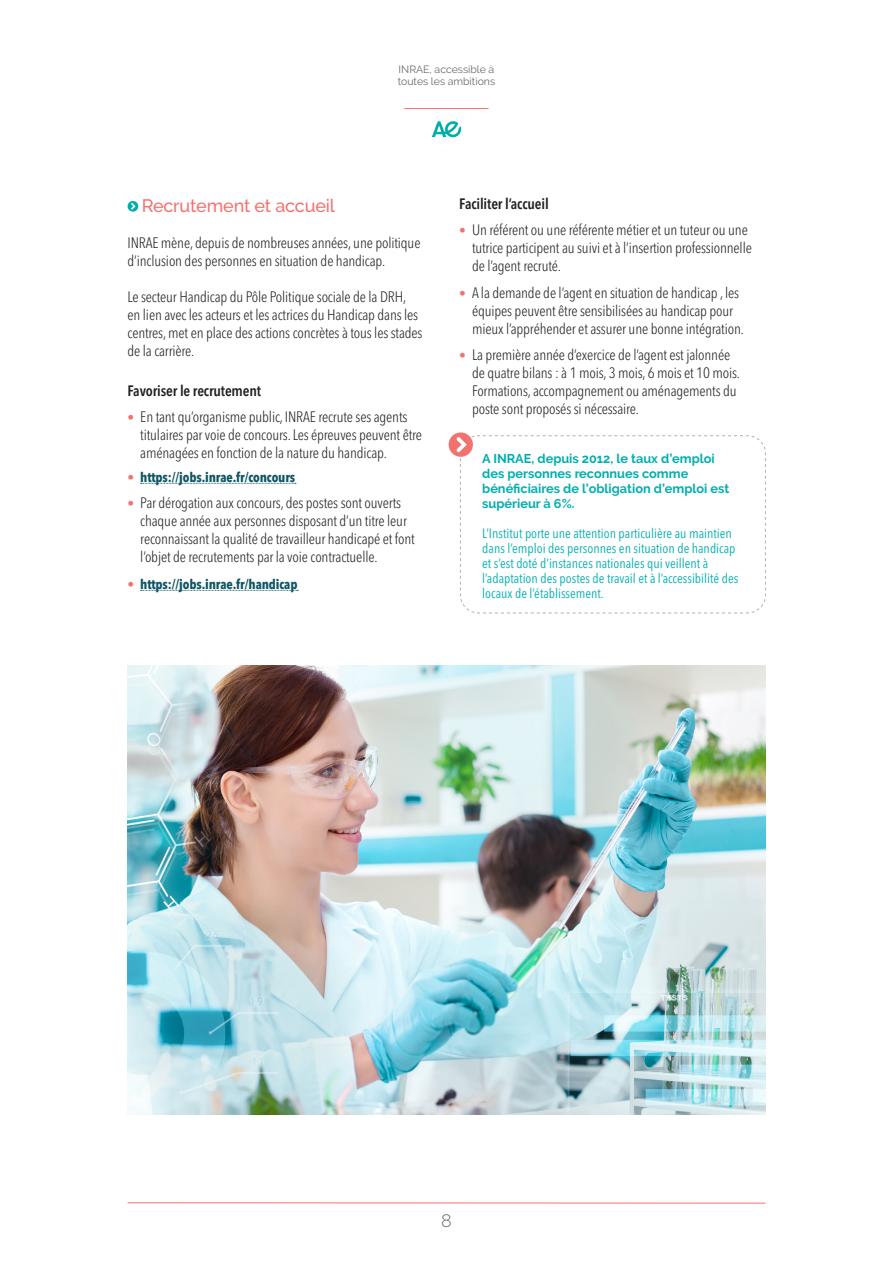
<style>
.page{position:relative;width:893px;height:1263px;background:#fff}
.page>*{position:absolute;margin:0;border:0;box-sizing:border-box;transform-origin:0 0}
.t1{font:500 18px "Raleway";letter-spacing:-.01em;color:#f2726e}
.t2{font:300 18px "Raleway";color:#6c6d67}
.t3{font:300 condensed 15px/18px "Avenir Next LT Pro";letter-spacing:-.01em;color:#231f20}
.t4{font:600 condensed 15px "Avenir Next LT Pro";letter-spacing:-.01em;color:#231f20}
.t5{font:condensed 13.5px/15px "Avenir Next LT Pro";color:#00afad}
.t6{font:700 condensed 13.5px "Avenir Next LT Pro";letter-spacing:-.01em;color:#0f5664}
.t7{font:700 12.75px/15px "Raleway";color:#00afad}
.t8{font:10.5px/12.6px "Raleway";color:#6c6d67}
.s1{font-size:13.5px;color:#f2726e}
.s2{font-weight:300;color:#f2726e}
</style>
<div class="page">
<hr style="left:128px;top:1202px;width:637px;height:1px;background:#f2726e">
<svg style="left:432px;top:121px;width:29px;height:16px"></svg>
<hr style="left:404px;top:108px;width:85px;height:1px;background:#f2726e">
<svg style="left:141px;top:483px;width:155px;height:1px"></svg>
<svg style="left:141px;top:590px;width:157px;height:1px"></svg>
<div style="left:128px;top:201px;width:10px;height:11px;background:#00afad;border-radius:50%"></div>
<svg style="left:131px;top:203px;width:5px;height:7px"></svg>
<img style="left:128px;top:665px;width:637px;height:449px">
<svg style="left:460px;top:435px;width:306px;height:179px"></svg>
<div style="left:449px;top:432px;width:24px;height:25px;background:#f2726e;border-radius:50%"></div>
<svg style="left:456px;top:435px;width:287px;height:17px"></svg>
<p class="t8" style="left:398px;top:63px;width:99px">INRAE, accessible à toutes les ambitions</p>
<p class="t1" style="left:142px;top:195px;width:195px">Recrutement et accueil</p>
<p class="t3" style="left:128px;top:233px;width:294px">INRAE mène, depuis de nombreuses années, une politique d’inclusion des personnes en situation de handicap.</p>
<p class="t3" style="left:128px;top:287px;width:296px">Le secteur Handicap du Pôle Politique sociale de la DRH, en lien avec les acteurs et les actrices du Handicap dans les centres, met en place des actions concrètes à tous les stades de la carrière.</p>
<p class="t4" style="left:128px;top:381px;width:135px">Favoriser le recrutement</p>
<p class="t3" style="left:140px;top:408px;width:283px;text-indent:-13px"><span class="s1">•</span> En tant qu’organisme public, INRAE recrute ses agents titulaires par voie de concours. Les épreuves peuvent être aménagées en fonction de la nature du handicap.</p>
<p class="t6" style="left:128px;top:469px;width:169px"><span class="s2">•</span> https://jobs.inrae.fr/concours</p>
<p class="t3" style="left:140px;top:494px;width:276px;text-indent:-13px"><span class="s1">•</span> Par dérogation aux concours, des postes sont ouverts chaque année aux personnes disposant d’un titre leur reconnaissant la qualité de travailleur handicapé et font l’objet de recrutements par la voie contractuelle.</p>
<p class="t6" style="left:128px;top:576px;width:171px"><span class="s2">•</span> https://jobs.inrae.fr/handicap</p>
<p class="t4" style="left:459px;top:194px;width:91px">Faciliter l’accueil</p>
<p class="t3" style="left:472px;top:221px;width:281px;text-indent:-13px"><span class="s1">•</span> Un référent ou une référente métier et un tuteur ou une tutrice participent au suivi et à l’insertion professionnelle de l’agent recruté.</p>
<p class="t3" style="left:472px;top:283px;width:273px;text-indent:-13px"><span class="s1">•</span> A la demande de l’agent en situation de handicap , les équipes peuvent être sensibilisées au handicap pour mieux l’appréhender et assurer une bonne intégration.</p>
<p class="t3" style="left:472px;top:346px;width:269px;text-indent:-13px"><span class="s1">•</span> La première année d’exercice de l’agent est jalonnée de quatre bilans : à 1 mois, 3 mois, 6 mois et 10 mois.<br>Formations, accompagnement ou aménagements du poste sont proposés si nécessaire.</p>
<p class="t7" style="left:482px;top:451px;width:249px">A INRAE, depuis 2012, le taux d’emploi des personnes reconnues comme bénéficiaires de l’obligation d’emploi est supérieur à 6%.</p>
<p class="t5" style="left:482px;top:526px;width:258px">L’Institut porte une attention particulière au maintien dans l’emploi des personnes en situation de handicap et s’est doté d’instances nationales qui veillent à l’adaptation des postes de travail et à l’accessibilité des locaux de l’établissement.</p>
<p class="t2" style="left:441px;top:1210px;width:12px">8</p>
</div>
